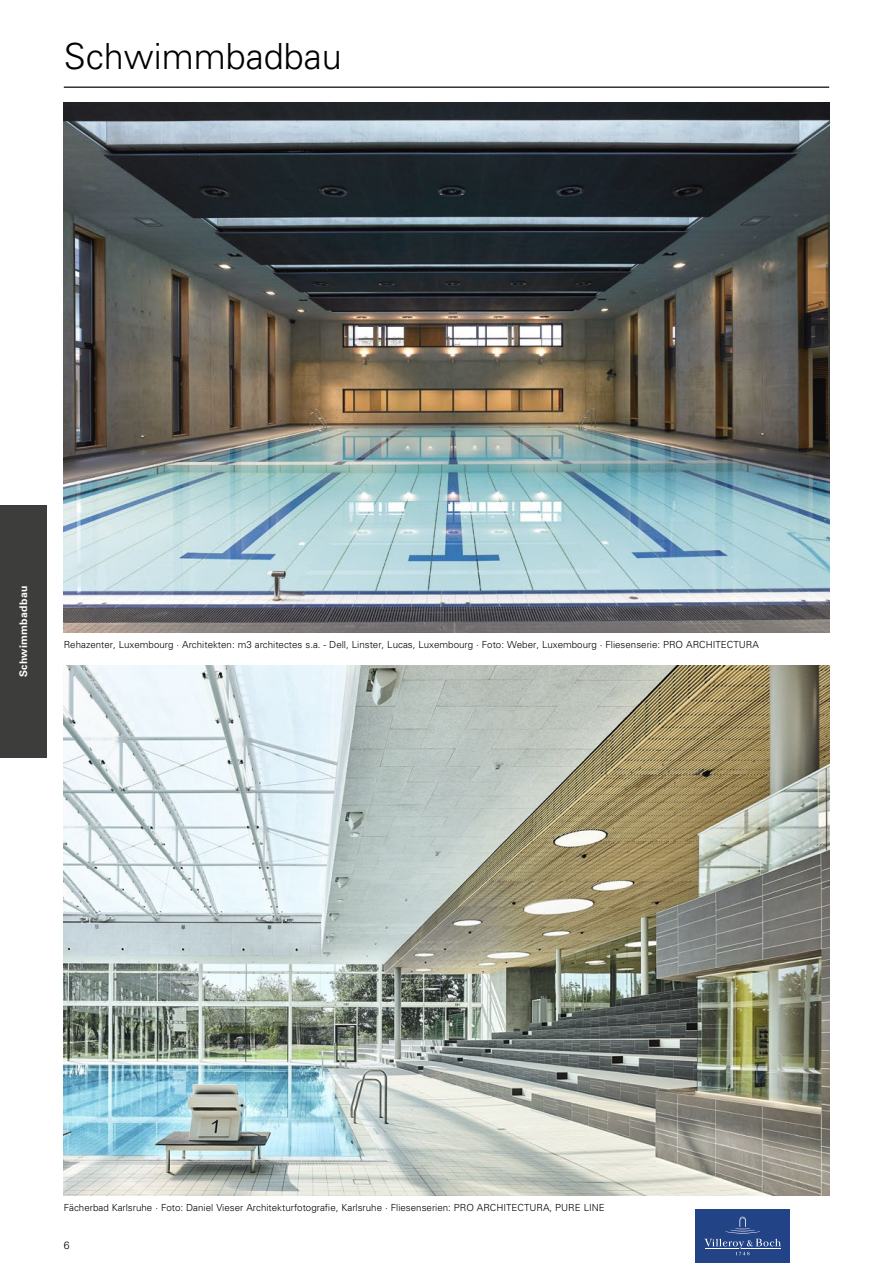
<style>
.page{position:relative;width:893px;height:1263px;background:#fff}
.page>*{position:absolute;margin:0;border:0;box-sizing:border-box;transform-origin:0 0}
.t1{font:300 36px "Univers LT Std";color:#000}
.t2{font:700 10.5px "Univers LT Std";letter-spacing:.025em;color:#fff}
.t3{font:300 10.5px "Univers LT Std";color:#000}
.t4{font:300 9.75px "Univers LT Std";color:#000}
</style>
<div class="page">
<div style="left:0;top:505px;width:47px;height:253px;background:#3d3d3c"></div>
<div style="left:695px;top:1209px;width:95px;height:54px;background:#224385"></div>
<svg style="left:725px;top:1217px;width:35px;height:16px"></svg>
<svg style="left:705px;top:1239px;width:76px;height:16px"></svg>
<hr style="left:64px;top:87px;width:765px;height:1px;background:#000">
<img style="left:64px;top:102px;width:765px;height:530px">
<img style="left:64px;top:665px;width:765px;height:530px">
<h1 class="t1" style="left:64px;top:35px;width:280px">Schwimmbadbau</h1>
<p class="t2" style="left:17px;top:677px;width:93px;rotate:-90deg">Schwimmbadbau</p>
<p class="t4" style="left:64px;top:639px;width:696px">Rehazenter, Luxembourg · Architekten: m3 architectes s.a. - Dell, Linster, Lucas, Luxembourg · Foto: Weber, Luxembourg · Fliesenserie: PRO ARCHITECTURA</p>
<p class="t4" style="left:64px;top:1202px;width:543px">Fächerbad Karlsruhe · Foto: Daniel Vieser Architekturfotografie, Karlsruhe · Fliesenserien: PRO ARCHITECTURA, PURE LINE</p>
<p class="t3" style="left:64px;top:1239px;width:7px">6</p>
</div>
